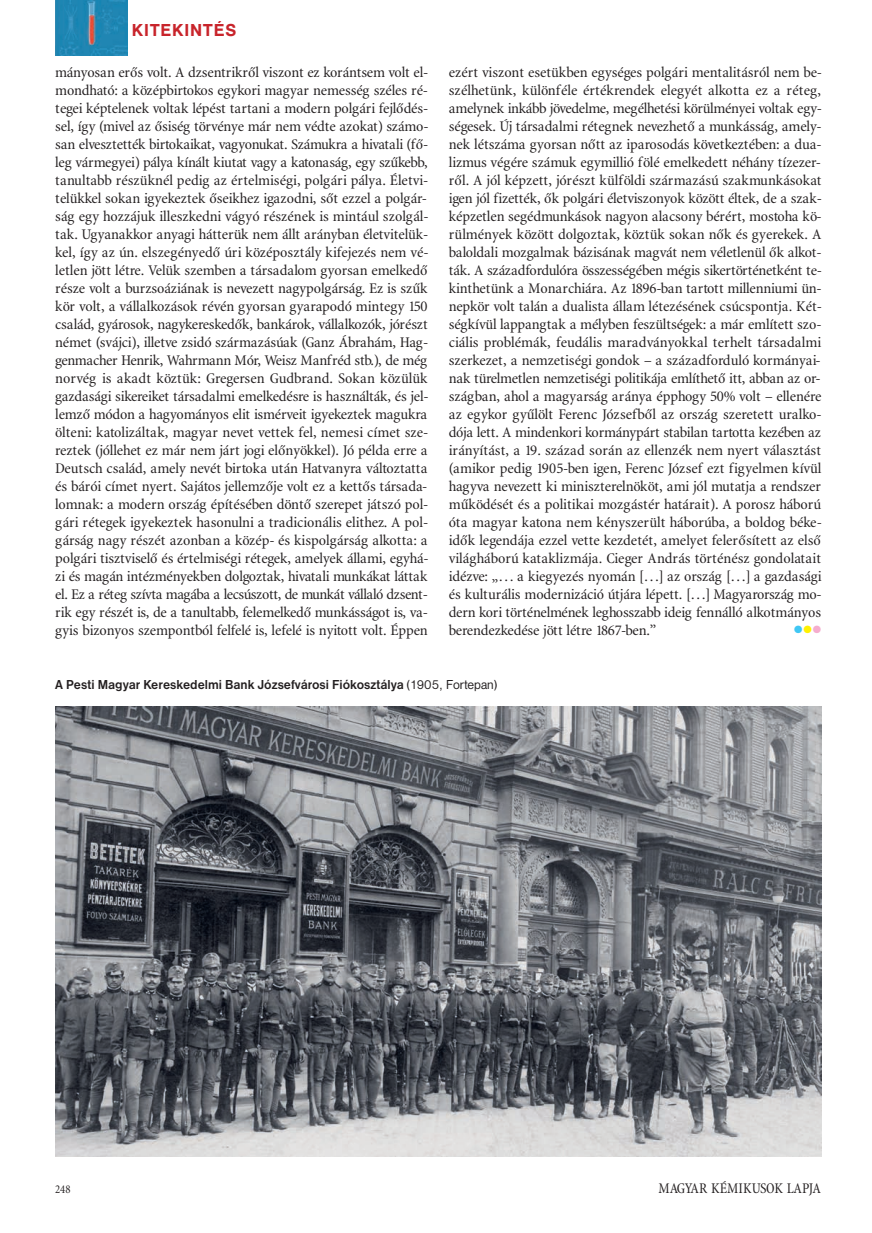
<style>
.page{position:relative;width:872px;height:1233px;background:#fff}
.page>*{position:absolute;margin:0;border:0;box-sizing:border-box;transform-origin:0 0}
.t1{font:500 18px "Nimbus San No 5 TEE";letter-spacing:.05em;color:#c8242b}
.t2{font:15px/18px "Minion Cn PFL";color:#231f20;text-align:justify;scale:1.1 1}
.t3{font:15px "Minion Cn PFL";color:#231f20}
.t4{font:700 13.5px "Nimbus San DEE";color:#231f20;scale:.95 1}
.t5{font:12px "Minion Cn PFL";color:#231f20}
.t6{font:10.5px "Zapf Dingbats";color:#40c7f4}
.s1{color:#fff101}
.s2{color:#f5adce}
.s3{font-weight:400}
</style>
<div class="page">
<img style="left:55px;top:0;width:73px;height:55px">
<img style="left:55px;top:707px;width:766px;height:450px">
<p class="t1" style="left:132px;top:24px;width:106px">KITEKINTÉS</p>
<p class="t2" style="left:55px;top:64px;width:340px">mányosan erős volt. A dzsentrikről viszont ez korántsem volt el&shy;mondható: a középbirtokos egykori magyar nemesség széles ré&shy;tegei képtelenek voltak lépést tartani a modern polgári fejlődés&shy;sel, így (mivel az ősiség törvénye már nem védte azokat) számo&shy;san elvesztették birtokaikat, vagyonukat. Számukra a hivatali (fő&shy;leg vármegyei) pálya kínált kiutat vagy a katonaság, egy szűkebb, tanultabb részüknél pedig az értelmiségi, polgári pálya. Életvi&shy;telükkel sokan igyekeztek őseikhez igazodni, sőt ezzel a polgár&shy;ság egy hozzájuk illeszkedni vágyó részének is mintául szolgál&shy;tak. Ugyanakkor anyagi hátterük nem állt arányban életvitelük&shy;kel, így az ún. elszegényedő úri középosztály kifejezés nem vé&shy;letlen jött létre. Velük szemben a társadalom gyorsan emelkedő része volt a burzsoáziának is nevezett nagypolgárság. Ez is szűk kör volt, a vállalkozások révén gyorsan gyarapodó mintegy 150 család, gyárosok, nagykereskedők, bankárok, vállalkozók, jórészt német (svájci), illetve zsidó származásúak (Ganz Ábrahám, Hag&shy;genmacher Henrik, Wahrmann Mór, Weisz Manfréd stb.), de még norvég is akadt köztük: Gregersen Gudbrand. Sokan közülük gazdasági sikereiket társadalmi emelkedésre is használták, és jel&shy;lemző módon a hagyományos elit ismérveit igyekeztek magukra ölteni: katolizáltak, magyar nevet vettek fel, nemesi címet sze&shy;reztek (jóllehet ez már nem járt jogi előnyökkel). Jó példa erre a Deutsch család, amely nevét birtoka után Hatvanyra változtatta és bárói címet nyert. Sajátos jellemzője volt ez a kettős társada&shy;lomnak: a modern ország építésében döntő szerepet játszó pol&shy;gári rétegek igyekeztek hasonulni a tradicionális elithez. A pol&shy;gárság nagy részét azonban a közép- és kispolgárság alkotta: a polgári tisztviselő és értelmiségi rétegek, amelyek állami, egyhá&shy;zi és magán intézményekben dolgoztak, hivatali munkákat láttak el. Ez a réteg szívta magába a lecsúszott, de munkát vállaló dzsent&shy;rik egy részét is, de a tanultabb, felemelkedő munkásságot is, va&shy;gyis bizonyos szempontból felfelé is, lefelé is nyitott volt. Éppen</p>
<p class="t2" style="left:449px;top:64px;width:340px">ezért viszont esetükben egységes polgári mentalitásról nem be&shy;szélhetünk, különféle értékrendek elegyét alkotta ez a réteg, amelynek inkább jövedelme, megélhetési körülményei voltak egy&shy;ségesek. Új társadalmi rétegnek nevezhető a munkásság, amely&shy;nek létszáma gyorsan nőtt az iparosodás következtében: a dua&shy;lizmus végére számuk egymillió fölé emelkedett néhány tízezer&shy;ről. A jól képzett, jórészt külföldi származású szakmunkásokat igen jól fizették, ők polgári életviszonyok között éltek, de a szak&shy;képzetlen segédmunkások nagyon alacsony bérért, mostoha kö&shy;rülmények között dolgoztak, köztük sokan nők és gyerekek. A baloldali mozgalmak bázisának magvát nem véletlenül ők alkot&shy;ták. A századfordulóra összességében mégis sikertörténetként te&shy;kinthetünk a Monarchiára. Az 1896-ban tartott millenniumi ün&shy;nepkör volt talán a dualista állam létezésének csúcspontja. Két&shy;ségkívül lappangtak a mélyben feszültségek: a már említett szo&shy;ciális problémák, feudális maradványokkal terhelt társadalmi szerkezet, a nemzetiségi gondok – a századforduló kormányai&shy;nak türelmetlen nemzetiségi politikája említhető itt, abban az or&shy;szágban, ahol a magyarság aránya épphogy 50% volt – ellenére az egykor gyűlölt Ferenc Józsefből az ország szeretett uralko&shy;dója lett. A mindenkori kormánypárt stabilan tartotta kezében az irányítást, a 19. század során az ellenzék nem nyert választást (amikor pedig 1905-ben igen, Ferenc József ezt figyelmen kívül hagyva nevezett ki miniszterelnököt, ami jól mutatja a rendszer működését és a politikai mozgástér határait). A porosz háború óta magyar katona nem kényszerült háborúba, a boldog béke&shy;idők legendája ezzel vette kezdetét, amelyet felerősített az első világháború kataklizmája. Cieger András történész gondolatait idézve: „… a kiegyezés nyomán […] az ország […] a gazdasági és kulturális modernizáció útjára lépett. […] Magyarország mo&shy;dern kori történelmének leghosszabb ideig fennálló alkotmányos berendezkedése jött létre 1867-ben.”</p>
<p class="t6" style="left:794px;top:625px;width:28px">●<span class="s1">●</span><span class="s2">●</span></p>
<p class="t4" style="left:55px;top:680px;width:466px">A Pesti Magyar Kereskedelmi Bank Józsefvárosi Fiókosztálya <span class="s3">(1905, Fortepan)</span></p>
<p class="t5" style="left:55px;top:1184px;width:17px">248</p>
<p class="t3" style="left:658px;top:1182px;width:164px">MAGYAR KÉMIKUSOK LAPJA</p>
</div>
